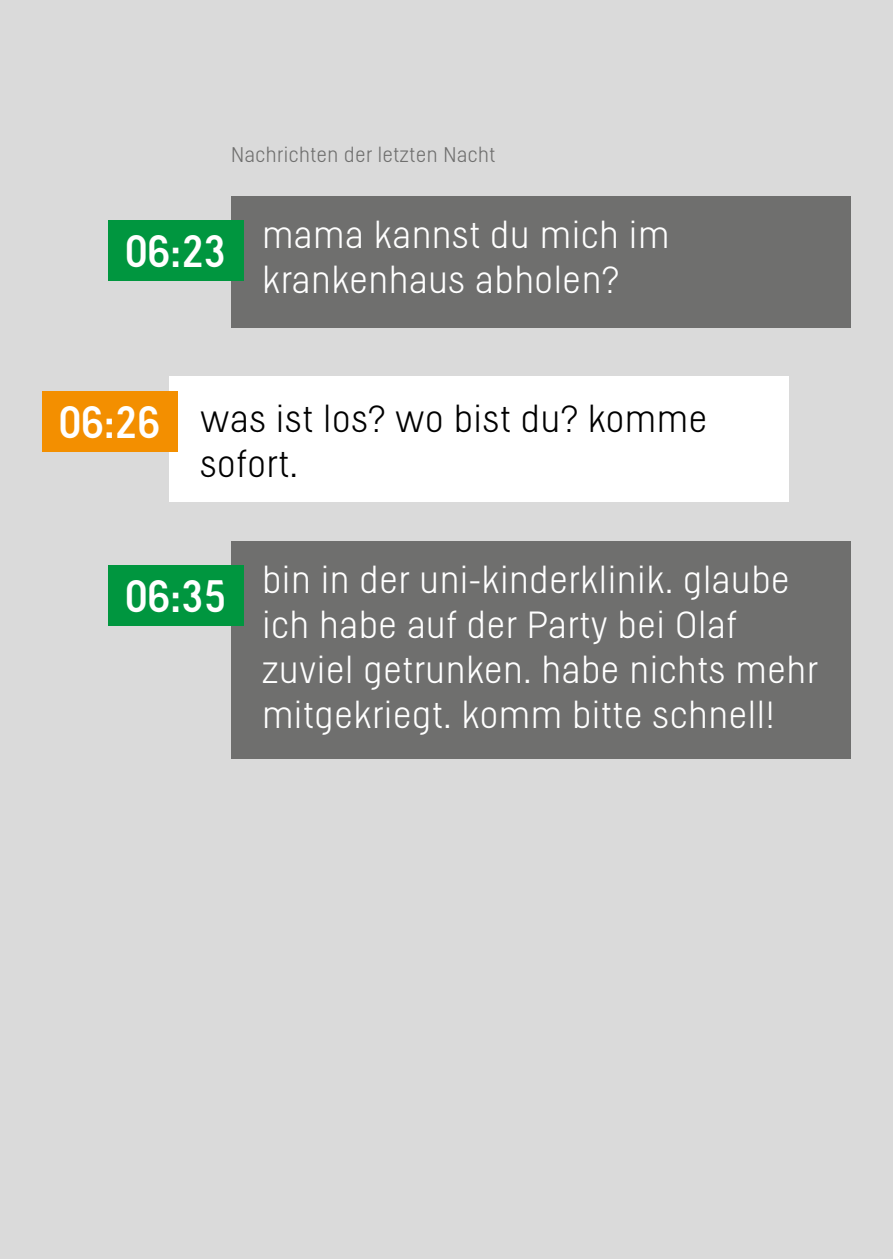
<style>
.page{position:relative;width:893px;height:1259px;background:#dadada}
.page>*{position:absolute;margin:0;border:0;box-sizing:border-box;transform-origin:0 0}
.t1{font:45px "Helsinki";color:#fff}
.t2{font:300 37.5px/45px "Helsinki";color:#fff}
.t3{font:300 37.5px/45px "Helsinki";color:#000}
.t4{font:300 21px "Helsinki";color:#6f6f6e}
.s1{font-weight:400;font-size:45px;color:#fff}
</style>
<div class="page">
<div style="left:231px;top:196px;width:619px;height:131px;background:#6f6f6e"></div>
<div style="left:231px;top:541px;width:619px;height:217px;background:#6f6f6e"></div>
<div style="left:169px;top:377px;width:619px;height:125px;background:#fff"></div>
<div style="left:109px;top:220px;width:135px;height:61px;background:#00963f"></div>
<div style="left:109px;top:566px;width:135px;height:60px;background:#00963f"></div>
<div style="left:43px;top:391px;width:135px;height:60px;background:#f38f00"></div>
<p class="t4" style="left:231px;top:142px;width:266px">Nachrichten der letzten Nacht</p>
<p class="t1" style="left:125px;top:225px;width:103px">06:23</p>
<p class="t2" style="left:262px;top:211px;width:409px">mama kannst du mich im krankenhaus abholen?</p>
<p class="t3" style="left:200px;top:395px;width:509px;text-indent:-141px"><span class="s1">06:26</span> was ist los? wo bist du? komme sofort.</p>
<p class="t1" style="left:125px;top:570px;width:103px">06:35</p>
<p class="t2" style="left:262px;top:556px;width:558px">bin in der uni-kinderklinik. glaube ich habe auf der Party bei Olaf zuviel getrunken. habe nichts mehr mitgekriegt. komm bitte schnell!</p>
</div>
